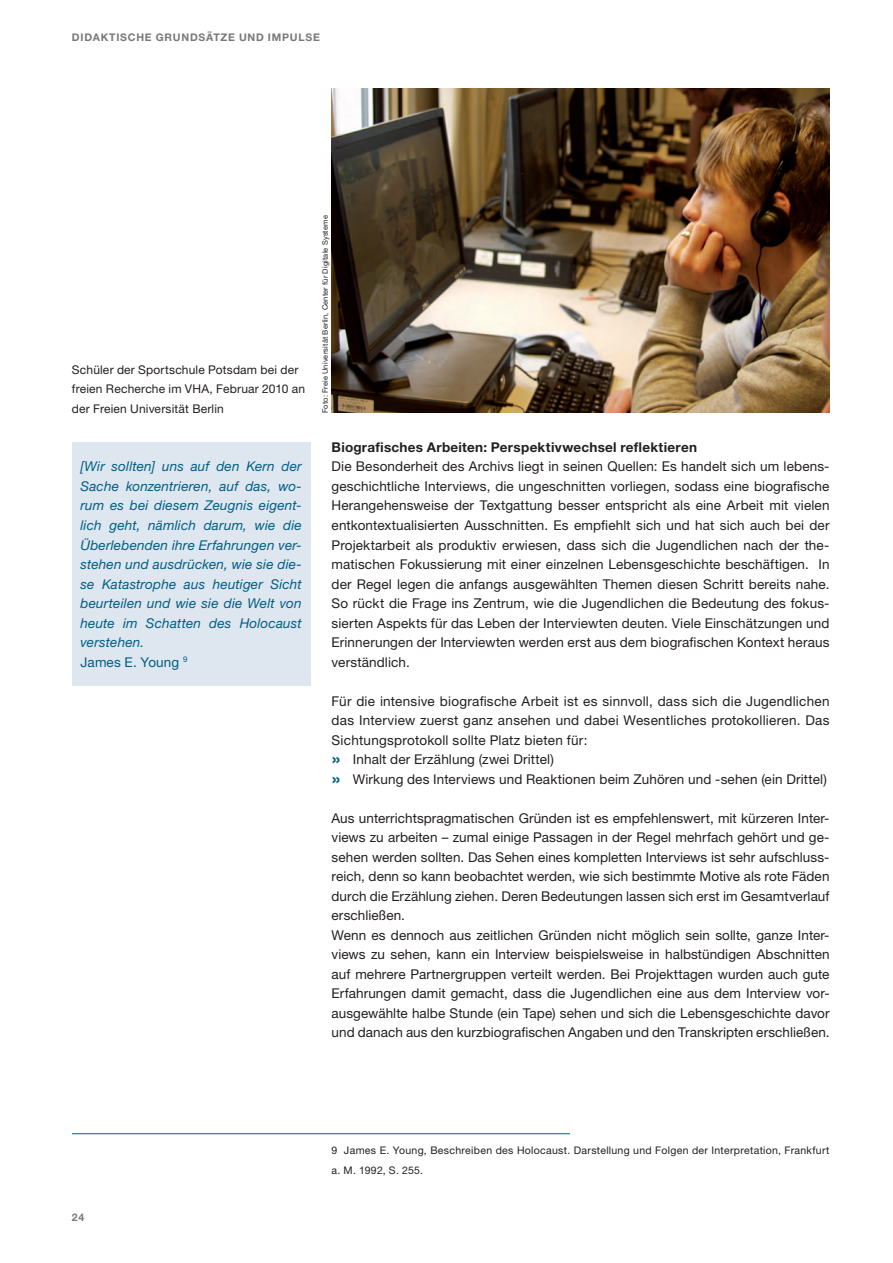
<style>
.page{position:relative;width:893px;height:1263px;background:#fff}
.page>*{position:absolute;margin:0;border:0;box-sizing:border-box;transform-origin:0 0}
.t1{font:13.5px/19.5px "Helvetica Neue LT Std";letter-spacing:.005em;color:#231f20}
.t2{font:italic 13.5px/19.5px "Helvetica Neue LT Std";letter-spacing:.015em;color:#005d84}
.t3{font:700 13.5px "Helvetica Neue LT Std";letter-spacing:.02em;color:#231f20}
.t4{font:12px/19.5px "Helvetica Neue LT Std";letter-spacing:.015em;color:#231f20}
.t5{font:10.5px/19.5px "Helvetica Neue LT Std";letter-spacing:.03em;color:#231f20}
.t6{font:700 10.5px "Helvetica Neue LT Std";letter-spacing:.075em;color:#7a797a}
.t7{font:7.5px "Helvetica Neue LT Std";letter-spacing:.02em;color:#231f20}
.s1{font-style:normal}
.s2{font-weight:900;font-stretch:expanded;color:#005d84}
</style>
<div class="page">
<img style="left:331px;top:89px;width:498px;height:324px">
<hr style="left:72px;top:1132px;width:497px;height:1px;background:#005d84">
<div style="left:72px;top:443px;width:238px;height:243px;background:#dee7ef"></div>
<p class="t6" style="left:72px;top:31px;width:10px">Didaktische</p>
<p class="t6" style="left:156px;top:31px;width:12px">Grunds</p>
<p class="t6" style="left:206px;top:31px;width:11px">ätze</p>
<p class="t6" style="left:239px;top:31px;width:9px">und</p>
<p class="t6" style="left:268px;top:31px;width:8px">Impulse</p>
<p class="t4" style="left:72px;top:359px;width:234px">Schüler der Sportschule Potsdam bei der freien Recherche im VHA, Februar 2010 an der Freien Universität Berlin</p>
<p class="t2" style="left:80px;top:456px;width:223px">[Wir sollten] uns auf den Kern der<br>Sache konzentrieren, auf das, wo&shy;rum es bei diesem Zeugnis eigent&shy;lich geht, nämlich darum, wie die<br>Überlebenden ihre Erfahrungen ver&shy;stehen und ausdrücken, wie sie die&shy;se Katastrophe aus heutiger Sicht beurteilen und wie sie die Welt von heute im Schatten des Holocaust verstehen.<br><span class="s1">James E. Young</span> <sup>9</sup></p>
<p class="t7" style="left:320px;top:413px;width:199px;rotate:-90deg">Foto: Freie Universität Berlin, Center für Digitale Systeme</p>
<p class="t3" style="left:331px;top:438px;width:367px">Biografisches Arbeiten: Perspektivwechsel reflektieren</p>
<p class="t1" style="left:331px;top:456px;width:499px;text-align:justify">Die Besonderheit des Archivs liegt in seinen Quellen: Es handelt sich um lebens&shy;geschichtliche Interviews, die ungeschnitten vorliegen, sodass eine biografische Herangehensweise der Textgattung besser entspricht als eine Arbeit mit vielen entkontextualisierten Ausschnitten. Es empfiehlt sich und hat sich auch bei der Projektarbeit als produktiv erwiesen, dass sich die Jugendlichen nach der the&shy;matischen Fokussierung mit einer einzelnen Lebensgeschichte beschäftigen. In der Regel legen die anfangs ausgewählten Themen diesen Schritt bereits nahe.<br>So rückt die Frage ins Zentrum, wie die Jugendlichen die Bedeutung des fokus&shy;sierten Aspekts für das Leben der Interviewten deuten. Viele Einschätzungen und Erinnerungen der Interviewten werden erst aus dem biografischen Kontext heraus verständlich.</p>
<p class="t1" style="left:331px;top:690px;width:499px">Für die intensive biografische Arbeit ist es sinnvoll, dass sich die Jugendlichen das Interview zuerst ganz ansehen und dabei Wesentliches protokollieren. Das Sichtungsprotokoll sollte Platz bieten für:<br><span class="s2">»</span> Inhalt der Erzählung (zwei Drittel)<br><span class="s2">»</span> Wirkung des Interviews und Reaktionen beim Zuhören und -sehen (ein Drittel)</p>
<p class="t1" style="left:331px;top:807px;width:499px">Aus unterrichtspragmatischen Gründen ist es empfehlenswert, mit kürzeren Inter&shy;views zu arbeiten – zumal einige Passagen in der Regel mehrfach gehört und ge&shy;sehen werden sollten. Das Sehen eines kompletten Interviews ist sehr aufschluss&shy;reich, denn so kann beobachtet werden, wie sich bestimmte Motive als rote Fäden durch die Erzählung ziehen. Deren Bedeutungen lassen sich erst im Gesamtverlauf erschließen.<br>Wenn es dennoch aus zeitlichen Gründen nicht möglich sein sollte, ganze Inter&shy;views zu sehen, kann ein Interview beispielsweise in halbstündigen Abschnitten auf mehrere Partnergruppen verteilt werden. Bei Projekttagen wurden auch gute Erfahrungen damit gemacht, dass die Jugendlichen eine aus dem Interview vor&shy;ausgewählte halbe Stunde (ein Tape) sehen und sich die Lebensgeschichte davor und danach aus den kurzbiografischen Angaben und den Transkripten erschließen.</p>
<p class="t6" style="left:72px;top:1209px;width:14px">24</p>
<p class="t5" style="left:331px;top:1140px;width:499px">9 James E. Young, Beschreiben des Holocaust. Darstellung und Folgen der Interpretation, Frankfurt a. M. 1992, S. 255.</p>
</div>
